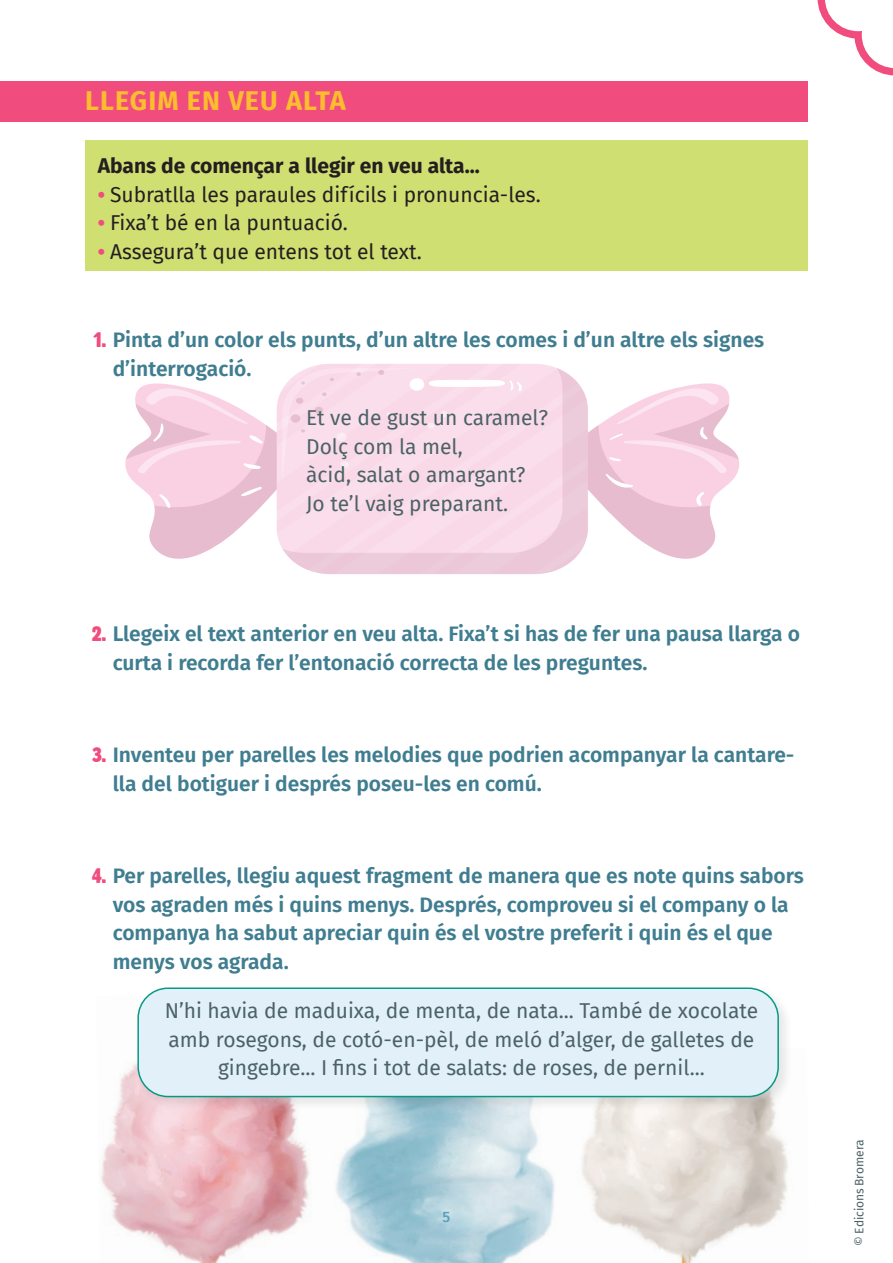
<style>
.page{position:relative;width:893px;height:1263px;background:#fff}
.page>*{position:absolute;margin:0;border:0;box-sizing:border-box;transform-origin:0 0}
.t1{font:700 27px "Fira Sans";letter-spacing:.04em;color:#fdbd2e}
.t2{font:600 21px/28.5px "Fira Sans";color:#3f7d90}
.t3{font:21px/28.5px "Fira Sans";color:#4c6267}
.t4{font:21px "Fira Sans";color:#231f20}
.t5{font:700 21px "Fira Sans";color:#231f20}
.t6{font:500 15px "Fira Sans";color:#55a2ba}
.t7{font:12px "Fira Sans";letter-spacing:-.005em;color:#4c6267}
.s1{font-weight:700;color:#f04c7e}
.s2{font-family:"Block Berthold";font-weight:400;font-stretch:condensed;color:#f04c7e}
</style>
<div class="page">
<svg style="left:125px;top:364px;width:615px;height:210px"></svg>
<img style="left:101px;top:1064px;width:441px;height:199px">
<img style="left:622px;top:1111px;width:146px;height:152px">
<img style="left:542px;top:1111px;width:80px;height:126px">
<img style="left:768px;top:1111px;width:20px;height:113px">
<div style="left:135px;top:985px;width:658px;height:126px;background:#231f20;opacity:.1"></div>
<div style="left:138px;top:988px;width:640px;height:108px;background:#e2f1f9;border-radius:30px"></div>
<div style="left:137px;top:987px;width:642px;height:110px;border:2px solid #079a83;border-radius:30px"></div>
<svg style="left:817px;top:0;width:76px;height:75px"></svg>
<div style="left:0;top:81px;width:808px;height:41px;background:#f04c7e"></div>
<div style="left:85px;top:141px;width:723px;height:130px;background:#cfdf71"></div>
<p class="t1" style="left:85px;top:78px;width:262px">LLEGIM EN VEU ALTA</p>
<p class="t5" style="left:98px;top:148px;width:383px">Abans de començar a llegir en veu alta...</p>
<p class="t4" style="left:98px;top:178px;width:444px"><span class="s1">•</span> Subratlla les paraules difícils i pronuncia-les.</p>
<p class="t4" style="left:98px;top:207px;width:252px"><span class="s1">•</span> Fixa’t bé en la puntuació.</p>
<p class="t4" style="left:98px;top:235px;width:325px"><span class="s1">•</span> Assegura’t que entens tot el text.</p>
<p class="t2" style="left:113px;top:324px;width:653px;text-indent:-20px"><span class="s2">1.</span> Pinta d’un color els punts, d’un altre les comes i d’un altre els signes d’interrogació.</p>
<p class="t3" style="left:306px;top:403px;width:243px">Et ve de gust un caramel?<br>Dolç com la mel,<br>àcid, salat o amargant?<br>Jo te’l vaig preparant.</p>
<p class="t2" style="left:113px;top:619px;width:689px;text-indent:-21px"><span class="s2">2.</span> Llegeix el text anterior en veu alta. Fixa’t si has de fer una pausa llarga o curta i recorda fer l’entonació correcta de les preguntes.</p>
<p class="t2" style="left:113px;top:739px;width:683px;text-indent:-20px"><span class="s2">3.</span> Inventeu per parelles les melodies que podrien acompanyar la cantare&shy;lla del botiguer i després poseu-les en comú.</p>
<p class="t2" style="left:113px;top:860px;width:693px;text-indent:-21px"><span class="s2">4.</span> Per parelles, llegiu aquest fragment de manera que es note quins sabors vos agraden més i quins menys. Després, comproveu si el company o la companya ha sabut apreciar quin és el vostre preferit i quin és el que menys vos agrada.</p>
<p class="t3" style="left:165px;top:996px;width:595px;text-align:center">N’hi havia de maduixa, de menta, de nata... També de xocolate amb rosegons, de cotó-en-pèl, de meló d’alger, de galletes de -gingebre... I fins i tot de salats: de roses, de pernil...</p>
<p class="t6" style="left:443px;top:1204px;width:9px">5</p>
<p class="t7" style="left:850px;top:1246px;width:108px;rotate:-90deg">© Edicions Bromera</p>
</div>
